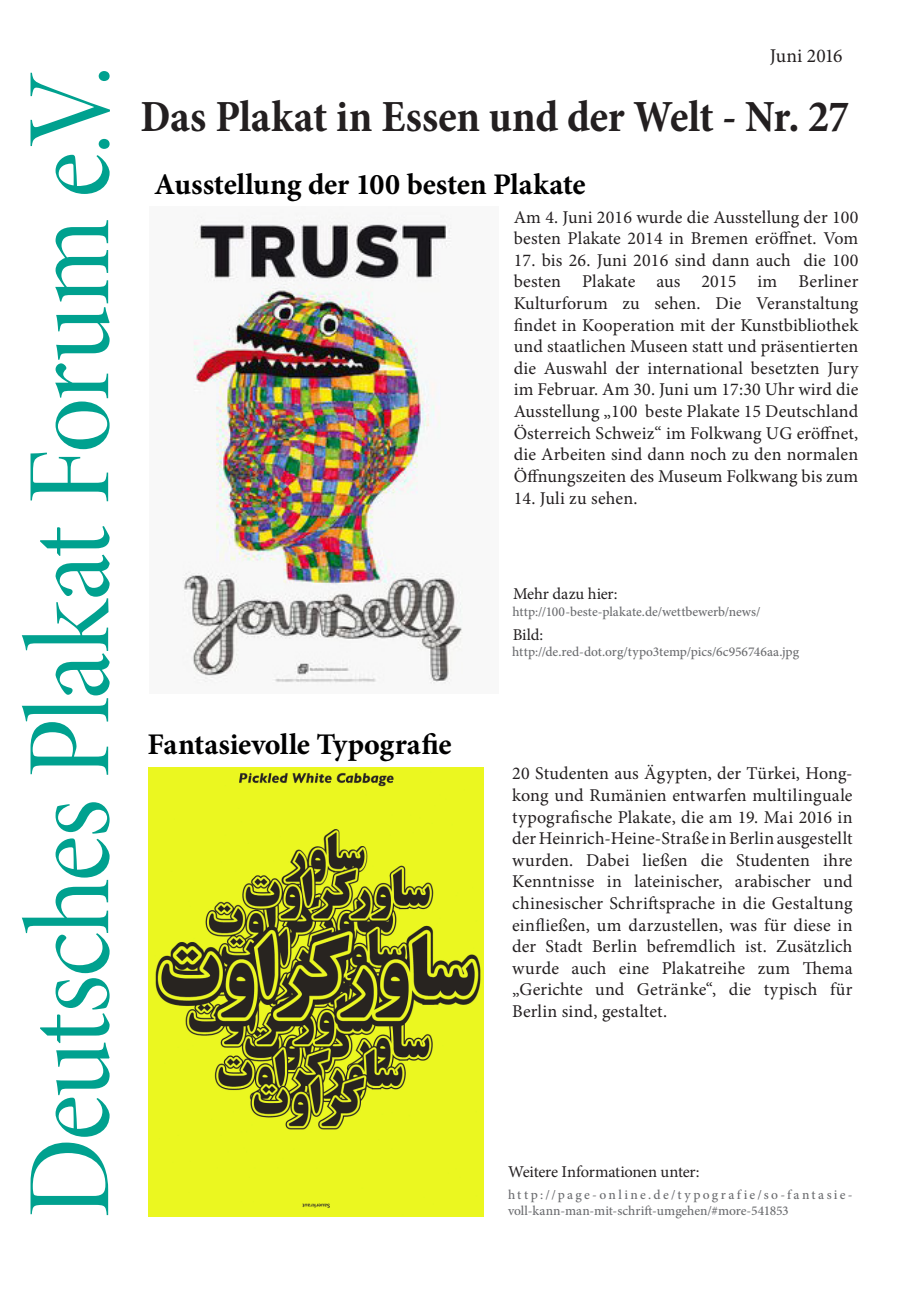
<style>
.page{position:relative;width:919px;height:1289px;background:#fff}
.page>*{position:absolute;margin:0;border:0;box-sizing:border-box;transform-origin:0 0}
.t1{font:700 condensed 45px "Minion Pro";letter-spacing:-.01em;color:#231f20}
.t2{font:700 30px "Minion Pro";letter-spacing:-.01em;color:#000001}
.t3{font:19.5px "Minion Pro";letter-spacing:-.015em;color:#231f20}
.Copy{font:18px/21.6px "Minion Pro";letter-spacing:.01em;color:#231f20;text-align:justify}
.Copy-2{font:16.5px "Minion Pro";letter-spacing:-.015em;color:#231f20}
.Copy-3{font:500 13.5px "Minion Pro";color:#6c6d70}
.Copy-4{font:500 13.5px/16.2px "Minion Pro";letter-spacing:.085em;color:#6c6d70}
</style>
<div class="page">
<svg style="left:31px;top:1142px;width:77px;height:73px"></svg>
<svg style="left:22px;top:802px;width:88px;height:334px"></svg>
<svg style="left:22px;top:526px;width:88px;height:248px"></svg>
<svg style="left:31px;top:220px;width:79px;height:281px"></svg>
<svg style="left:56px;top:155px;width:54px;height:39px"></svg>
<div style="left:99px;top:139px;width:11px;height:10px;background:#00a18f;border-radius:50%"></div>
<svg style="left:31px;top:73px;width:79px;height:73px"></svg>
<div style="left:99px;top:71px;width:11px;height:10px;background:#00a18f;border-radius:50%"></div>
<img style="left:148px;top:767px;width:335px;height:449px">
<img style="left:182px;top:215px;width:281px;height:469px">
<p class="t3" style="left:769px;top:42px;width:74px">Juni 2016</p>
<p class="t1" style="left:140px;top:85px;width:710px">Das Plakat in Essen und der Welt - Nr. 27</p>
<p class="t2" style="left:154px;top:164px;width:433px">Ausstellung der 100 besten Plakate</p>
<p class="Copy" style="left:513px;top:206px;width:346px">Am 4. Juni 2016 wurde die Ausstellung der 100 besten Plakate 2014 in Bremen eröffnet. Vom</p>
<p class="Copy" style="left:513px;top:249px;width:346px">17. bis 26. Juni 2016 sind dann auch die 100 besten Plakate aus 2015 im Berliner Kulturforum zu sehen. Die Veranstaltung findet in Kooperation mit der Kunstbibliothek und staatlichen Museen statt und präsentierten die Auswahl der international besetzten Jury im Februar. Am 30. Juni um 17:30 Uhr wird die Ausstellung „100 beste Plakate 15 Deutschland Österreich Schweiz“ im Folkwang UG eröffnet, die Arbeiten sind dann noch zu den normalen Öffnungszeiten des Museum Folkwang bis zum</p>
<p class="Copy" style="left:513px;top:487px;width:125px">14. Juli zu sehen.</p>
<p class="Copy-2" style="left:513px;top:583px;width:106px">Mehr dazu hier:</p>
<p class="Copy-3" style="left:512px;top:602px;width:249px">http://100-beste-plakate.de/wettbewerb/news/</p>
<p class="Copy-2" style="left:513px;top:623px;width:32px">Bild:</p>
<p class="t2" style="left:148px;top:722px;width:305px">Fantasievolle Typografie</p>
<p class="Copy-3" style="left:512px;top:642px;width:288px">http://de.red-dot.org/typo3temp/pics/6c956746aa.jpg</p>
<p class="Copy" style="left:512px;top:763px;width:342px">20 Studenten aus Ägypten, der Türkei, Hong&shy;kong und Rumänien entwarfen multilinguale typografische Plakate, die am 19. Mai 2016 in der Heinrich-Heine-Straße in Berlin ausgestellt wurden. Dabei ließen die Studenten ihre Kenntnisse in lateinischer, arabischer und chinesischer Schriftsprache in die Gestaltung einfließen, um darzustellen, was für diese in der Stadt Berlin befremdlich ist. Zusätzlich wurde auch eine Plakatreihe zum Thema „Gerichte und Getränke“, die typisch für Berlin sind, gestaltet.</p>
<p class="Copy-2" style="left:508px;top:1161px;width:193px">Weitere Informationen unter:</p>
<p class="Copy-4" style="left:508px;top:1186px;width:346px">http://page-online.de/typografie/so-fantasie&shy;voll-kann-man-mit-schrift-umgehen/#more-541853</p>
</div>
